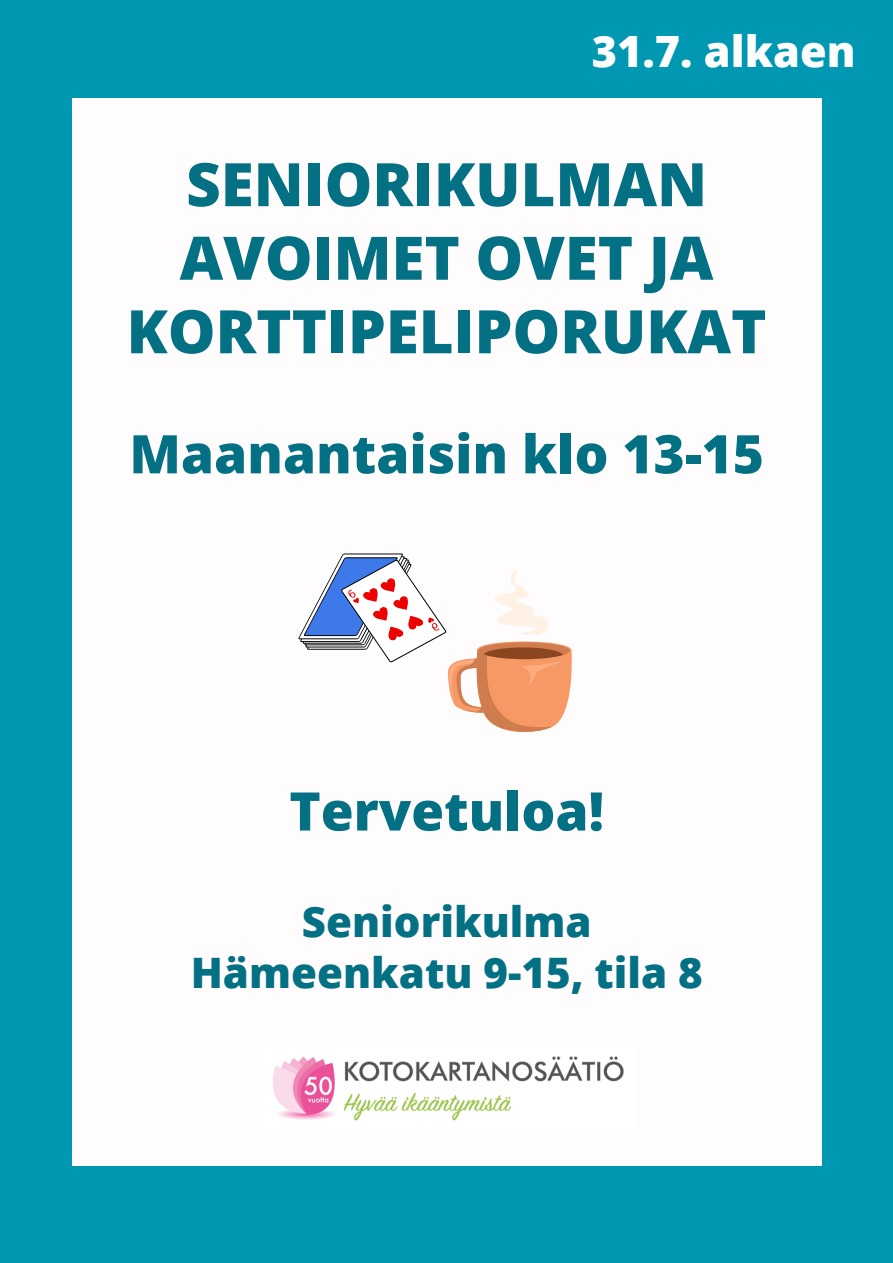
<style>
.page{position:relative;width:893px;height:1263px;background:#0097b2}
.page>*{position:absolute;margin:0;border:0;box-sizing:border-box;transform-origin:0 0}
.t1{font:800 60px/73.5px "Open Sans";color:#037084;text-align:center}
.t2{font:800 53.25px "Open Sans";color:#037084}
.t3{font:800 43.12px "Open Sans";color:#fff}
.t4{font:800 42px "Open Sans";color:#037084}
</style>
<div class="page">
<div style="left:72px;top:98px;width:749px;height:1067px;background:#fefcfd"></div>
<img style="left:273px;top:1056px;width:351px;height:65px">
<svg style="left:298px;top:554px;width:274px;height:178px"></svg>
<p class="t3" style="left:592px;top:21px;width:265px">31.7. alkaen</p>
<p class="t1" style="left:126px;top:146px;width:641px">SENIORIKULMAN<br>AVOIMET OVET JA<br>KORTTIPELIPORUKAT</p>
<p class="t2" style="left:129px;top:416px;width:636px">Maanantaisin klo 13-15</p>
<p class="t2" style="left:289px;top:774px;width:316px">Tervetuloa!</p>
<p class="t4" style="left:302px;top:892px;width:291px">Seniorikulma</p>
<p class="t4" style="left:191px;top:943px;width:514px">Hämeenkatu 9-15, tila 8</p>
</div>
